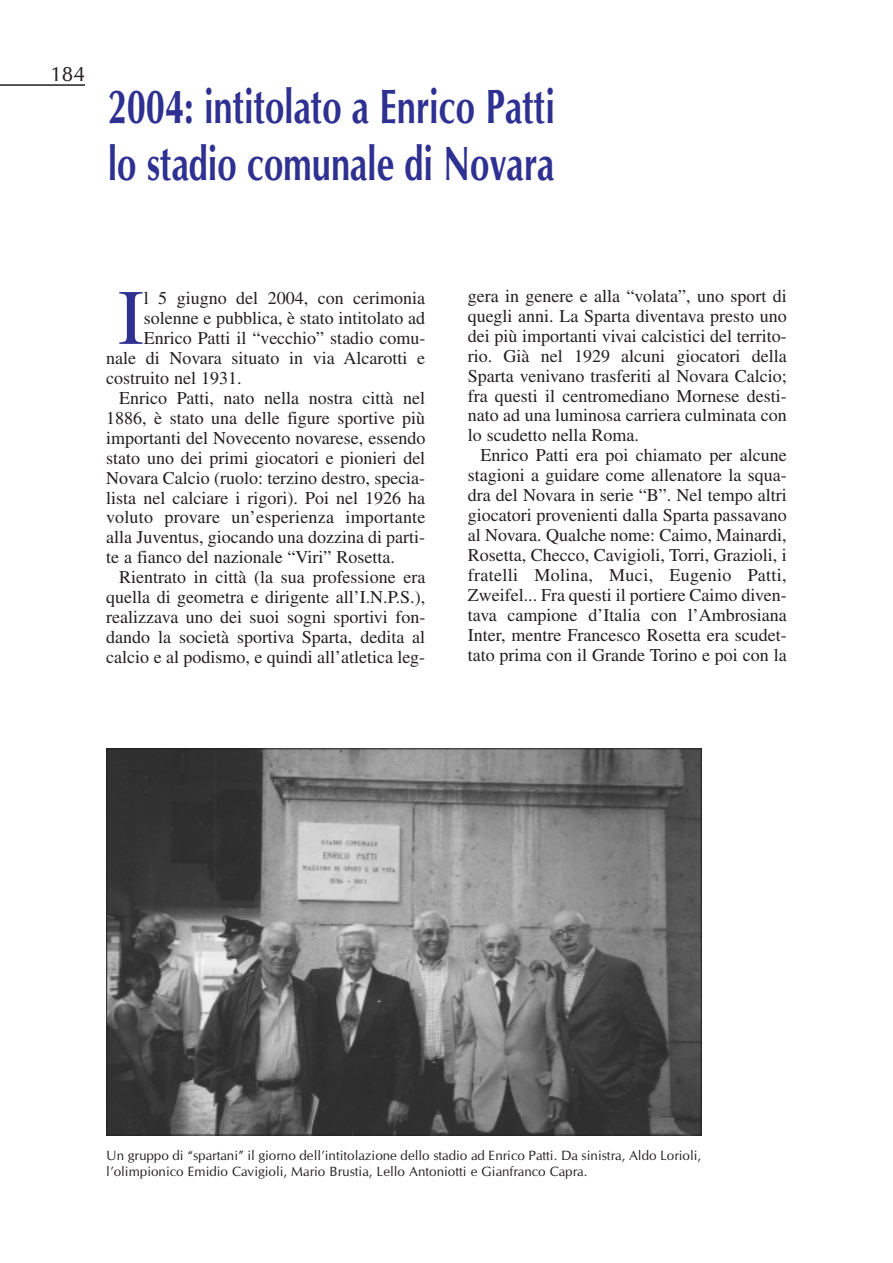
<style>
.page{position:relative;width:893px;height:1263px;background:#fff}
.page>*{position:absolute;margin:0;border:0;box-sizing:border-box;transform-origin:0 0}
.t1{font:78.3px "Times";color:#2e3092}
.t2{font:700 48.3px/57.3px "CG Omega";color:#2e3092;scale:.71 1}
.t3{font:21px "CG Omega";color:#231f20}
.t4{font:18px/20px "Times";color:#231f20;text-align:justify}
.t5{font:13.5px/16.2px "CG Omega";color:#231f20}
</style>
<div class="page">
<hr style="left:0;top:84px;width:85px;height:2px;background:#231f20">
<img style="left:108px;top:750px;width:592px;height:383px">
<p class="t3" style="left:50px;top:61px;width:36px">184</p>
<h2 class="t2" style="left:108px;top:78px;width:631px">2004: intitolato a Enrico Patti lo stadio comunale di Novara</h2>
<h1 class="t1" style="left:118px;top:290px;width:28px">I</h1>
<p class="t4" style="left:144px;top:290px;width:283px">l 5 giugno del 2004, con cerimonia</p>
<p class="t4" style="left:144px;top:310px;width:283px">solenne e pubblica, è stato intitolato ad</p>
<p class="t4" style="left:144px;top:330px;width:283px">Enrico Patti il “vecchio” stadio comu-</p>
<p class="t4" style="left:106px;top:350px;width:320px">nale di Novara situato in via Alcarotti e</p>
<p class="t4" style="left:106px;top:370px;width:137px">costruito nel 1931.</p>
<p class="t4" style="left:119px;top:390px;width:308px">Enrico Patti, nato nella nostra città nel</p>
<p class="t4" style="left:106px;top:409px;width:320px">1886, è stato una delle figure sportive più</p>
<p class="t4" style="left:106px;top:429px;width:320px">importanti del Novecento novarese, essendo</p>
<p class="t4" style="left:106px;top:449px;width:320px">stato uno dei primi giocatori e pionieri del</p>
<p class="t4" style="left:106px;top:469px;width:320px">Novara Calcio (ruolo: terzino destro, specia-</p>
<p class="t4" style="left:106px;top:489px;width:320px">lista nel calciare i rigori). Poi nel 1926 ha</p>
<p class="t4" style="left:106px;top:509px;width:321px">voluto provare un’esperienza importante</p>
<p class="t4" style="left:106px;top:529px;width:320px">alla Juventus, giocando una dozzina di parti-</p>
<p class="t4" style="left:106px;top:549px;width:290px">te a fianco del nazionale “Viri” Rosetta.</p>
<p class="t4" style="left:119px;top:569px;width:308px">Rientrato in città (la sua professione era</p>
<p class="t4" style="left:106px;top:589px;width:320px">quella di geometra e dirigente all’I.N.P.S.),</p>
<p class="t4" style="left:106px;top:609px;width:320px">realizzava uno dei suoi sogni sportivi fon-</p>
<p class="t4" style="left:106px;top:629px;width:320px">dando la società sportiva Sparta, dedita al</p>
<p class="t4" style="left:106px;top:649px;width:320px">calcio e al podismo, e quindi all’atletica leg-</p>
<p class="t4" style="left:468px;top:288px;width:321px">gera in genere e alla “volata”, uno sport di quegli anni. La Sparta diventava presto uno dei più importanti vivai calcistici del territo&shy;rio. Già nel 1929 alcuni giocatori della Sparta venivano trasferiti al Novara Calcio; fra questi il centromediano Mornese desti&shy;nato ad una luminosa carriera culminata con lo scudetto nella Roma.</p>
<p class="t4" style="left:468px;top:447px;width:321px;text-indent:13px">Enrico Patti era poi chiamato per alcune stagioni a guidare come allenatore la squa&shy;dra del Novara in serie “B”. Nel tempo altri giocatori provenienti dalla Sparta passavano al Novara. Qualche nome: Caimo, Mainardi, Rosetta, Checco, Cavigioli, Torri, Grazioli, i fratelli Molina, Muci, Eugenio Patti, Zweifel... Fra questi il portiere Caimo diven&shy;tava campione d’Italia con l’Ambrosiana Inter, mentre Francesco Rosetta era scudet&shy;tato prima con il Grande Torino e poi con la</p>
<p class="t5" style="left:106px;top:1147px;width:596px">Un gruppo di “spartani” il giorno dell’intitolazione dello stadio ad Enrico Patti. Da sinistra, Aldo Lorioli, l’olimpionico Emidio Cavigioli, Mario Brustia, Lello Antoniotti e Gianfranco Capra.</p>
</div>
